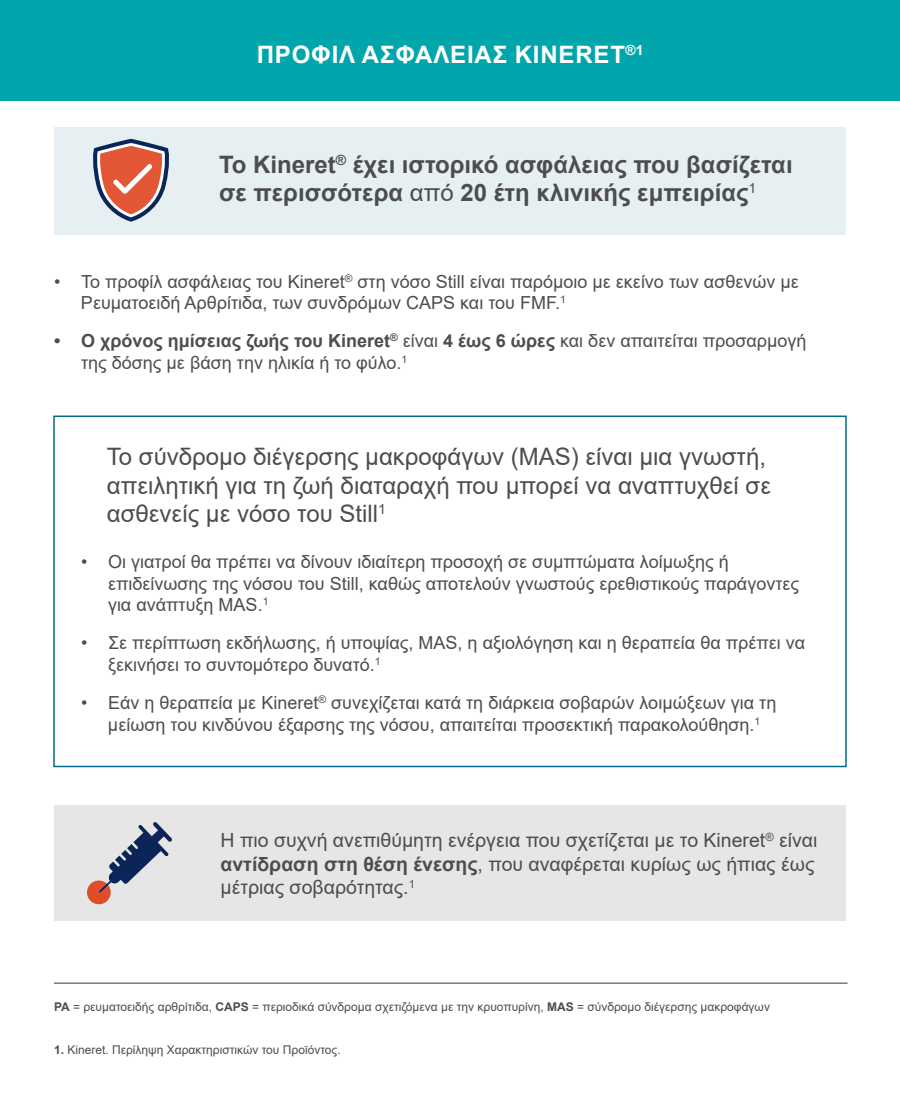
<style>
.page{position:relative;width:900px;height:1104px;background:#fff}
.page>*{position:absolute;margin:0;border:0;box-sizing:border-box;transform-origin:0 0}
.t1{font:24px/28.8px "Arial";color:#4d4d4d}
.t2{font:700 24px/28.8px "Arial";color:#4d4d4d}
.t3{font:700 24px "Arial";letter-spacing:.035em;color:#fff}
.t4{font:19.5px/23.4px "Arial";color:#4d4d4d}
.t5{font:18px/21.6px "Arial";color:#4d4d4d}
.t6{font:12px "Arial";color:#4d4d4d}
.s1{font-weight:400}
.s2{font-weight:700}
</style>
<div class="page">
<hr style="left:54px;top:983px;width:794px;height:1px;background:#4d4d4d">
<div style="left:54px;top:806px;width:792px;height:115px;background:#e6e6e6"></div>
<div style="left:53px;top:416px;width:794px;height:351px;border:2px solid #006d8a"></div>
<div style="left:0;top:0;width:900px;height:100px;background:#00a6ab"></div>
<div style="left:87px;top:881px;width:24px;height:23px;background:#e14d2a;border-radius:50%"></div>
<svg style="left:99px;top:822px;width:73px;height:70px"></svg>
<div style="left:54px;top:128px;width:792px;height:108px;background:#e6f0f3"></div>
<svg style="left:93px;top:139px;width:76px;height:83px"></svg>
<h1 class="t3" style="left:257px;top:37px;width:388px">ΠΡΟΦΊΛ ΑΣΦΆΛΕΙΑΣ KINERET<sup>®1</sup></h1>
<h1 class="t2" style="left:219px;top:150px;width:575px">Το Kineret<sup>®</sup> έχει ιστορικό ασφάλειας που βασίζεται σε περισσότερα <span class="s1">από</span> 20 έτη κλινικής εμπειρίας<sup>1</sup></h1>
<p class="t5" style="left:81px;top:270px;width:719px;text-indent:-27px">• Το προφίλ ασφάλειας του Kineret<sup>®</sup> στη νόσο Still είναι παρόμοιο με εκείνο των ασθενών με<br>Ρευματοειδή Αρθρίτιδα, των συνδρόμων CAPS και του FMF.<sup>1</sup></p>
<p class="t5" style="left:81px;top:330px;width:727px;text-indent:-27px"><span class="s2">• Ο χρόνος ημίσειας ζωής του Kineret</span><sup>®</sup> είναι <span class="s2">4 έως 6 ώρες</span> και δεν απαιτείται προσαρμογή της δόσης με βάση την ηλικία ή το φύλο.<sup>1</sup></p>
<h1 class="t1" style="left:107px;top:442px;width:666px">Το σύνδρομο διέγερσης μακροφάγων (MAS) είναι μια γνωστή, απειλητική για τη ζωή διαταραχή που μπορεί να αναπτυχθεί σε ασθενείς με νόσο του Still<sup>1</sup></h1>
<p class="t5" style="left:108px;top:551px;width:693px;text-indent:-27px">• Οι γιατροί θα πρέπει να δίνουν ιδιαίτερη προσοχή σε συμπτώματα λοίμωξης ή επιδείνωσης της νόσου του Still, καθώς αποτελούν γνωστούς ερεθιστικούς παράγοντες για ανάπτυξη MAS.<sup>1</sup></p>
<p class="t5" style="left:108px;top:632px;width:699px;text-indent:-27px">• Σε περίπτωση εκδήλωσης, ή υποψίας, MAS, η αξιολόγηση και η θεραπεία θα πρέπει να ξεκινήσει το συντομότερο δυνατό.<sup>1</sup></p>
<p class="t5" style="left:108px;top:692px;width:670px;text-indent:-27px">• Εάν η θεραπεία με Kineret<sup>®</sup> συνεχίζεται κατά τη διάρκεια σοβαρών λοιμώξεων για τη μείωση του κινδύνου έξαρσης της νόσου, απαιτείται προσεκτική παρακολούθηση.<sup>1</sup></p>
<p class="t4" style="left:220px;top:829px;width:599px">Η πιο συχνή ανεπιθύμητη ενέργεια που σχετίζεται με το Kineret<sup>®</sup> είναι <span class="s2">αντίδραση στη θέση ένεσης</span>, που αναφέρεται κυρίως ως ήπιας έως μέτριας σοβαρότητας.<sup>1</sup></p>
<p class="t6" style="left:54px;top:999px;width:718px"><span class="s2">ΡΑ</span> = ρευματοειδής αρθρίτιδα, <span class="s2">CAPS</span> = περιοδικά σύνδρομα σχετιζόμενα με την κρυοπυρίνη, <span class="s2">MAS</span> = σύνδρομο διέγερσης μακροφάγων</p>
<p class="t6" style="left:54px;top:1041px;width:288px"><span class="s2">1.</span> Kineret. Περίληψη Χαρακτηριστικών του Προϊόντος.</p>
</div>
